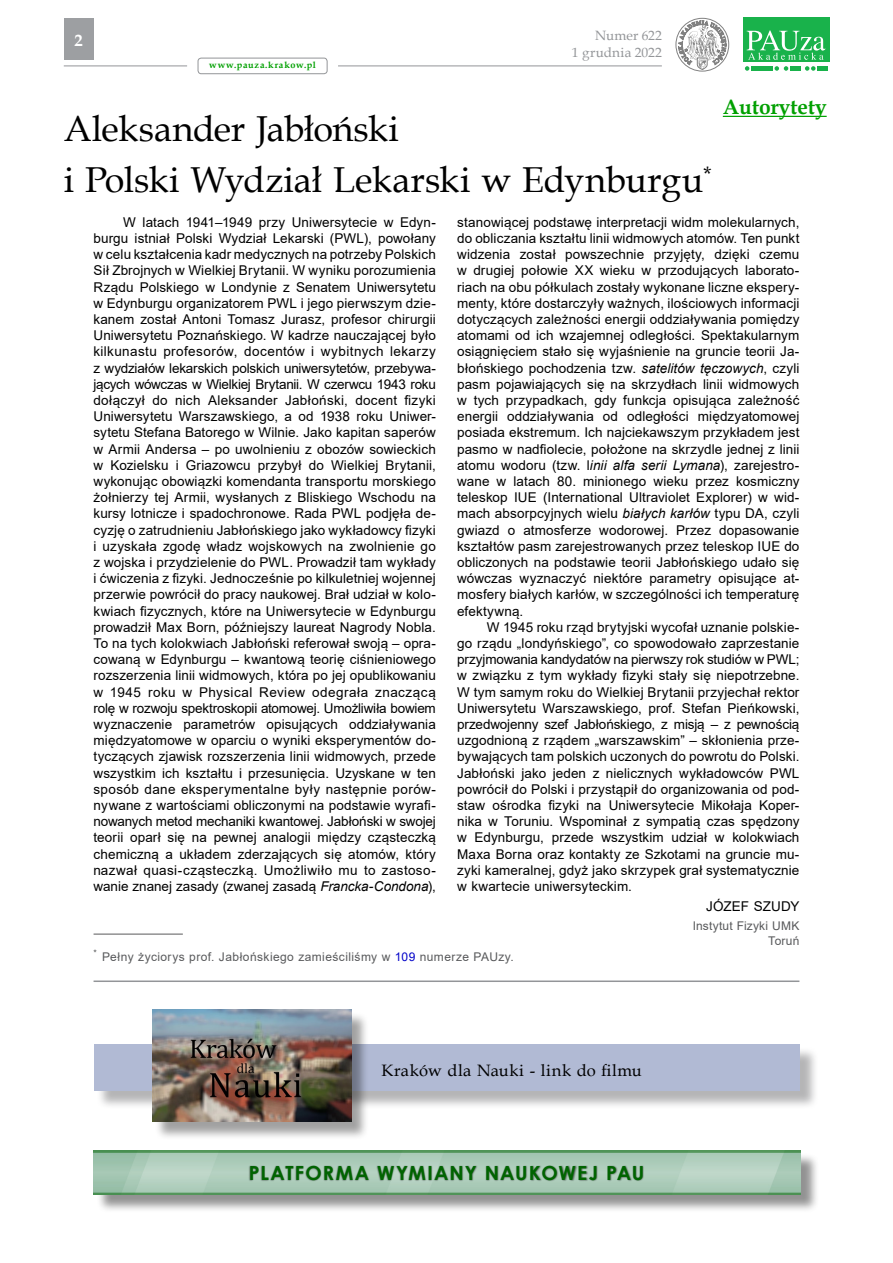
<style>
.page{position:relative;width:893px;height:1263px;background:#fff}
.page>*{position:absolute;margin:0;border:0;box-sizing:border-box;transform-origin:0 0}
.t1{font:36px/51.8px "Book Antiqua";letter-spacing:-.005em;color:#000}
.t2{font:700 21px "Book Antiqua";color:#00a000}
.t3{font:700 19.5px "Century Gothic";letter-spacing:.06em;color:#006400}
.t4{font:16.5px "Book Antiqua";letter-spacing:.03em;color:#000}
.t5{font:700 16.5px "Book Antiqua";color:#fff}
.t6{font:13.5px/16.2px "Arial";letter-spacing:.005em;color:#000;text-align:justify}
.t7{font:13.5px/16.2px "Book Antiqua";letter-spacing:.015em;color:#939598;text-align:right}
.t8{font:12px/14.4px "Arial";letter-spacing:.03em;color:#58595b;text-align:right}
.t9{font:700 9.15px "Book Antiqua";letter-spacing:.075em;color:#00a000}
.s1{font-style:italic}
.s2{color:#0000c8}
</style>
<div class="page">
<svg style="left:745px;top:66px;width:4px;height:5px"></svg>
<svg style="left:774px;top:66px;width:14px;height:5px"></svg>
<svg style="left:805px;top:66px;width:10px;height:5px"></svg>
<div style="left:751px;top:66px;width:10px;height:5px;background:#19b24b"></div>
<div style="left:763px;top:66px;width:10px;height:5px;background:#19b24b"></div>
<div style="left:790px;top:66px;width:10px;height:5px;background:#19b24b"></div>
<div style="left:817px;top:66px;width:10px;height:5px;background:#19b24b"></div>
<div style="left:743px;top:18px;width:86px;height:44px;background:#19b24b"></div>
<svg style="left:747px;top:30px;width:78px;height:30px"></svg>
<div style="left:676px;top:18px;width:53px;height:53px;border:1px solid #000;border-radius:50%"></div>
<svg style="left:678px;top:17px;width:48px;height:53px"></svg>
<div style="left:198px;top:58px;width:129px;height:16px;border:1px solid #939598;border-radius:3px"></div>
<hr style="left:338px;top:66px;width:324px;height:1px;background:#939598">
<hr style="left:64px;top:66px;width:123px;height:1px;background:#939598">
<div style="left:64px;top:18px;width:30px;height:42px;background:#9d9fa2"></div>
<div style="left:96px;top:1046px;width:723px;height:64px;background:#5d5d60;opacity:.75"></div>
<div style="left:94px;top:1044px;width:706px;height:47px;background:#b1bad4"></div>
<hr style="left:94px;top:980px;width:705px;height:2px;background:#939598">
<div style="left:96px;top:1153px;width:723px;height:60px;background:#000;opacity:.43"></div>
<img style="left:94px;top:1153px;width:706px;height:39px">
<div style="left:249px;top:1165px;width:395px;height:16px;background:#000;opacity:.5"></div>
<hr style="left:94px;top:1150px;width:706px;height:3px;background:#006400">
<hr style="left:94px;top:1192px;width:706px;height:3px;background:#006400">
<hr style="left:94px;top:934px;width:89px;height:1px;background:#58595b">
<hr style="left:723px;top:116px;width:104px;height:1px;background:#00a000">
<div style="left:155px;top:1012px;width:215px;height:128px;background:#000;opacity:.37"></div>
<img style="left:152px;top:1010px;width:199px;height:111px">
<p class="t5" style="left:75px;top:30px;width:10px">2</p>
<p class="t9" style="left:209px;top:59px;width:108px">www.pauza.krakow.pl</p>
<p class="t7" style="left:572px;top:27px;width:91px">Numer 622<br>1 grudnia 2022</p>
<h1 class="t1" style="left:64px;top:102px;width:649px">Aleksander Jabłoński<br>i Polski Wydział Lekarski w Edynburgu<sup>*</sup></h1>
<h2 class="t2" style="left:723px;top:92px;width:105px">Autorytety</h2>
<p class="t6" style="left:94px;top:214px;width:344px;text-indent:30px">W latach 1941–1949 przy Uniwersytecie w Edyn&shy;burgu istniał Polski Wydział Lekarski (PWL), powołany w celu kształcenia kadr medycznych na potrzeby Polskich Sił Zbrojnych w Wielkiej Brytanii. W wyniku porozumienia Rządu Polskiego w Londynie z Senatem Uniwersytetu w Edynburgu organizatorem PWL i jego pierwszym dzie&shy;kanem został Antoni Tomasz Jurasz, profesor chirurgii Uniwersytetu Poznańskiego. W kadrze nauczającej było kilkunastu profesorów, docentów i wybitnych lekarzy z wydziałów lekarskich polskich uniwersytetów, przebywa&shy;jących wówczas w Wielkiej Brytanii. W czerwcu 1943 roku dołączył do nich Aleksander Jabłoński, docent fizyki Uniwersytetu Warszawskiego, a od 1938 roku Uniwer&shy;sytetu Stefana Batorego w Wilnie. Jako kapitan saperów w Armii Andersa – po uwolnieniu z obozów sowieckich w Kozielsku i Griazowcu przybył do Wielkiej Brytanii, wykonując obowiązki komendanta transportu morskiego żołnierzy tej Armii, wysłanych z Bliskiego Wschodu na kursy lotnicze i spadochronowe. Rada PWL podjęła de&shy;cyzję o zatrudnieniu Jabłońskiego jako wykładowcy fizyki i uzyskała zgodę władz wojskowych na zwolnienie go z wojska i przydzielenie do PWL. Prowadził tam wykłady i ćwiczenia z fizyki. Jednocześnie po kilkuletniej wojennej przerwie powrócił do pracy naukowej. Brał udział w kolo&shy;kwiach fizycznych, które na Uniwersytecie w Edynburgu prowadził Max Born, późniejszy laureat Nagrody Nobla.<br>To na tych kolokwiach Jabłoński referował swoją – opra&shy;cowaną w Edynburgu – kwantową teorię ciśnieniowego rozszerzenia linii widmowych, która po jej opublikowaniu w 1945 roku w Physical Review odegrała znaczącą rolę w rozwoju spektroskopii atomowej. Umożliwiła bowiem wyznaczenie parametrów opisujących oddziaływania międzyatomowe w oparciu o wyniki eksperymentów do&shy;tyczących zjawisk rozszerzenia linii widmowych, przede wszystkim ich kształtu i przesunięcia. Uzyskane w ten sposób dane eksperymentalne były następnie porów&shy;nywane z wartościami obliczonymi na podstawie wyrafi&shy;nowanych metod mechaniki kwantowej. Jabłoński w swojej teorii oparł się na pewnej analogii między cząsteczką chemiczną a układem zderzających się atomów, który nazwał quasi-cząsteczką. Umożliwiło mu to zastoso&shy;wanie znanej zasady (zwanej zasadą <span class="s1">Francka-Condona</span>),</p>
<p class="t6" style="left:457px;top:214px;width:344px">stanowiącej podstawę interpretacji widm molekularnych, do obliczania kształtu linii widmowych atomów. Ten punkt widzenia został powszechnie przyjęty, dzięki czemu w drugiej połowie XX wieku w przodujących laborato&shy;riach na obu półkulach zostały wykonane liczne ekspery&shy;menty, które dostarczyły ważnych, ilościowych informacji dotyczących zależności energii oddziaływania pomiędzy atomami od ich wzajemnej odległości. Spektakularnym osiągnięciem stało się wyjaśnienie na gruncie teorii Ja&shy;błońskiego pochodzenia tzw. <span class="s1">satelitów tęczowych</span>, czyli pasm pojawiających się na skrzydłach linii widmowych w tych przypadkach, gdy funkcja opisująca zależność energii oddziaływania od odległości międzyatomowej posiada ekstremum. Ich najciekawszym przykładem jest pasmo w nadfiolecie, położone na skrzydle jednej z linii atomu wodoru (tzw. l<span class="s1">inii alfa serii Lymana</span>), zarejestro&shy;wane w latach 80. minionego wieku przez kosmiczny teleskop IUE (International Ultraviolet Explorer) w wid&shy;mach absorpcyjnych wielu <span class="s1">białych karłów</span> typu DA, czyli gwiazd o atmosferze wodorowej. Przez dopasowanie kształtów pasm zarejestrowanych przez teleskop IUE do obliczonych na podstawie teorii Jabłońskiego udało się wówczas wyznaczyć niektóre parametry opisujące at&shy;mosfery białych karłów, w szczególności ich temperaturę efektywną.</p>
<p class="t6" style="left:457px;top:619px;width:344px;text-indent:30px">W 1945 roku rząd brytyjski wycofał uznanie polskie&shy;go rządu „londyńskiego”, co spowodowało zaprzestanie przyjmowania kandydatów na pierwszy rok studiów w PWL; w związku z tym wykłady fizyki stały się niepotrzebne.<br>W tym samym roku do Wielkiej Brytanii przyjechał rektor Uniwersytetu Warszawskiego, prof. Stefan Pieńkowski, przedwojenny szef Jabłońskiego, z misją – z pewnością uzgodnioną z rządem „warszawskim” – skłonienia prze&shy;bywających tam polskich uczonych do powrotu do Polski.<br>Jabłoński jako jeden z nielicznych wykładowców PWL powrócił do Polski i przystąpił do organizowania od pod&shy;staw ośrodka fizyki na Uniwersytecie Mikołaja Koper&shy;nika w Toruniu. Wspominał z sympatią czas spędzony w Edynburgu, przede wszystkim udział w kolokwiach Maxa Borna oraz kontakty ze Szkotami na gruncie mu&shy;zyki kameralnej, gdyż jako skrzypek grał systematycznie w kwartecie uniwersyteckim.</p>
<p class="t6" style="left:706px;top:898px;width:95px">JÓZEF SZUDY</p>
<p class="t8" style="left:693px;top:918px;width:108px">Instytut Fizyki UMK<br>Toruń</p>
<p class="t8" style="left:94px;top:950px;width:422px"><sup>*</sup> Pełny życiorys prof. Jabłońskiego zamieściliśmy w <span class="s2">109</span> numerze PAUzy.</p>
<p class="t4" style="left:381px;top:1058px;width:262px">Kraków dla Nauki - link do filmu</p>
<h3 class="t3" style="left:249px;top:1158px;width:397px">PLATFORMA WYMIANY NAUKOWEJ PAU</h3>
</div>
